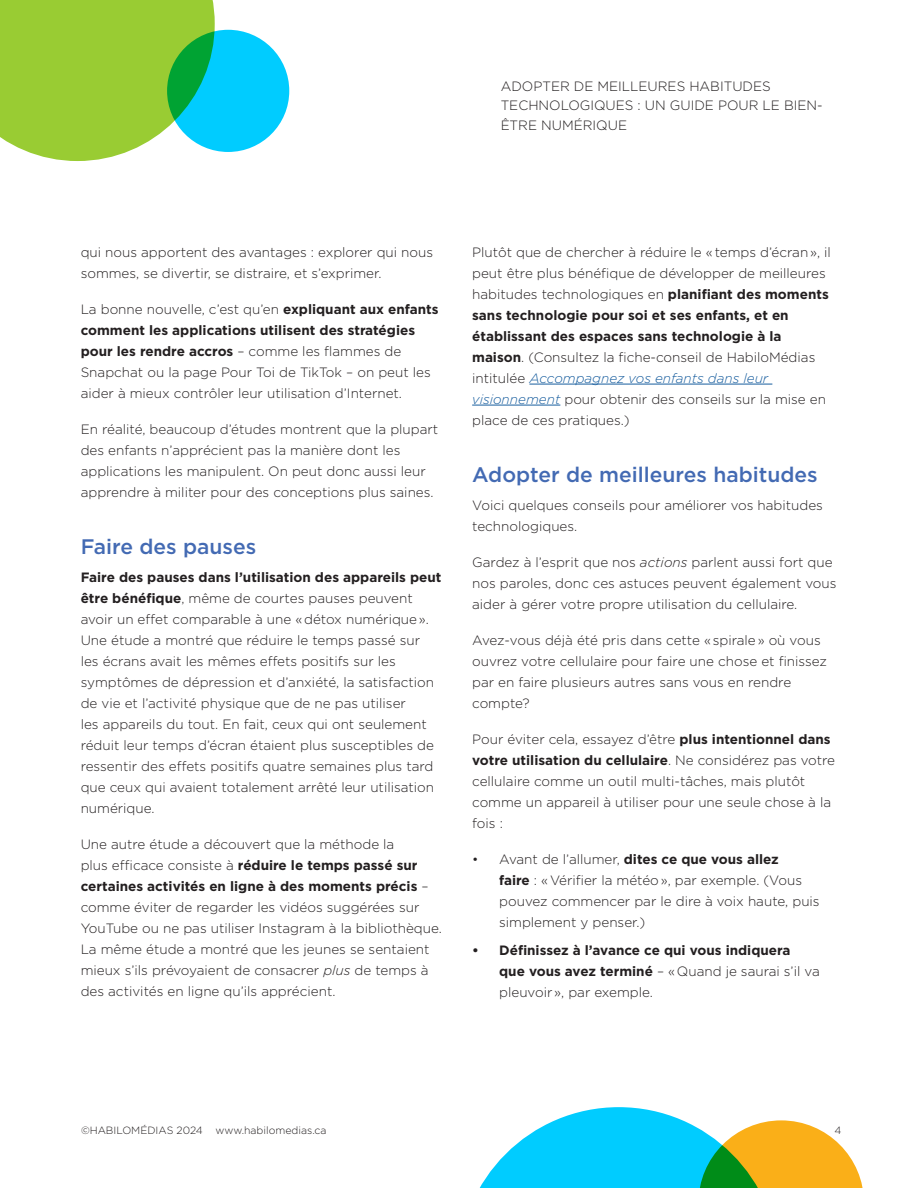
<style>
.page{position:relative;width:918px;height:1188px;background:#fff}
.page>*{position:absolute;margin:0;border:0;box-sizing:border-box;transform-origin:0 0}
.t1{font:500 21px "Gotham";color:#436ab3}
.t2{font:300 13.5px/21px "Gotham";color:#231f20}
.t3{font:700 13.5px/21px "Gotham";color:#231f20}
.t4{font:300 10.5px "Gotham";color:#231f20}
.s1{font-weight:700}
.s2{font-style:italic}
.s3{font-style:italic;color:#175d9e}
.s4{font-weight:300}
</style>
<div class="page">
<hr style="left:529px;top:384px;width:243px;height:1px;background:#175d9e">
<hr style="left:472px;top:405px;width:88px;height:1px;background:#175d9e">
<svg style="left:0;top:0;width:215px;height:161px;background:#a2d045"></svg>
<svg style="left:167px;top:30px;width:122px;height:122px;background:#00c4d6"></svg>
<svg style="left:479px;top:1107px;width:384px;height:81px"></svg>
<p class="t2" style="left:501px;top:76px;width:323px;line-height:19.5px">ADOPTER DE MEILLEURES HABITUDES<br>TECHNOLOGIQUES : UN GUIDE POUR LE BIEN-<br>ÊTRE NUMÉRIQUE</p>
<p class="t2" style="left:81px;top:241px;width:354px">qui nous apportent des avantages : explorer qui nous sommes, se divertir, se distraire, et s’exprimer.</p>
<p class="t2" style="left:81px;top:298px;width:359px">La bonne nouvelle, c’est qu’en <span class="s1">expliquant aux enfants comment les applications utilisent des stratégies pour les rendre accros</span> – comme les flammes de Snapchat ou la page Pour Toi de TikTok – on peut les aider à mieux contrôler leur utilisation d’Internet.</p>
<p class="t2" style="left:81px;top:418px;width:359px">En réalité, beaucoup d’études montrent que la plupart des enfants n’apprécient pas la manière dont les applications les manipulent. On peut donc aussi leur apprendre à militer pour des conceptions plus saines.</p>
<h3 class="t1" style="left:81px;top:533px;width:177px">Faire des pauses</h3>
<p class="t2" style="left:81px;top:567px;width:362px"><span class="s1">Faire des pauses dans l’utilisation des appareils peut être bénéfique</span>, même de courtes pauses peuvent avoir un effet comparable à une « détox numérique ».<br>Une étude a montré que réduire le temps passé sur<br>les écrans avait les mêmes effets positifs sur les symptômes de dépression et d’anxiété, la satisfaction de vie et l’activité physique que de ne pas utiliser<br>les appareils du tout. En fait, ceux qui ont seulement réduit leur temps d’écran étaient plus susceptibles de ressentir des effets positifs quatre semaines plus tard que ceux qui avaient totalement arrêté leur utilisation numérique.</p>
<p class="t2" style="left:81px;top:834px;width:363px">Une autre étude a découvert que la méthode la<br>plus efficace consiste à <span class="s1">réduire le temps passé sur certaines activités en ligne à des moments précis</span> – comme éviter de regarder les vidéos suggérées sur YouTube ou ne pas utiliser Instagram à la bibliothèque.<br>La même étude a montré que les jeunes se sentaient mieux s’ils prévoyaient de consacrer <span class="s2">plus</span> de temps à des activités en ligne qu’ils apprécient.</p>
<p class="t2" style="left:472px;top:241px;width:360px">Plutôt que de chercher à réduire le « temps d’écran », il peut être plus bénéfique de développer de meilleures habitudes technologiques en <span class="s1">planifiant des moments sans technologie pour soi et ses enfants, et en établissant des espaces sans technologie à la maison</span>. (Consultez la fiche-conseil de HabiloMédias intitulée <span class="s3">Accompagnez vos enfants dans leur visionnement</span> pour obtenir des conseils sur la mise en place de ces pratiques.)</p>
<h3 class="t1" style="left:472px;top:461px;width:347px">Adopter de meilleures habitudes</h3>
<p class="t2" style="left:472px;top:495px;width:352px">Voici quelques conseils pour améliorer vos habitudes technologiques.</p>
<p class="t2" style="left:472px;top:552px;width:366px">Gardez à l’esprit que nos <span class="s2">actions</span> parlent aussi fort que nos paroles, donc ces astuces peuvent également vous aider à gérer votre propre utilisation du cellulaire.</p>
<p class="t2" style="left:472px;top:630px;width:356px">Avez-vous déjà été pris dans cette « spirale » où vous ouvrez votre cellulaire pour faire une chose et finissez par en faire plusieurs autres sans vous en rendre compte?</p>
<p class="t2" style="left:472px;top:729px;width:365px">Pour éviter cela, essayez d’être <span class="s1">plus intentionnel dans votre utilisation du cellulaire</span>. Ne considérez pas votre cellulaire comme un outil multi-tâches, mais plutôt comme un appareil à utiliser pour une seule chose à la fois :</p>
<p class="t2" style="left:499px;top:849px;width:322px;text-indent:-27px">• Avant de l’allumer, <span class="s1">dites ce que vous allez<br>faire</span> : « Vérifier la météo », par exemple. (Vous pouvez commencer par le dire à voix haute, puis simplement y penser.)</p>
<p class="t3" style="left:499px;top:940px;width:322px;text-indent:-27px">• Définissez à l’avance ce qui vous indiquera<br>que vous avez terminé <span class="s4">– « Quand je saurai s’il va pleuvoir », par exemple.</span></p>
<p class="t4" style="left:81px;top:1123px;width:247px">©HABILOMÉDIAS 2024 www.habilomedias.ca</p>
<p class="t4" style="left:834px;top:1123px;width:8px">4</p>
</div>
